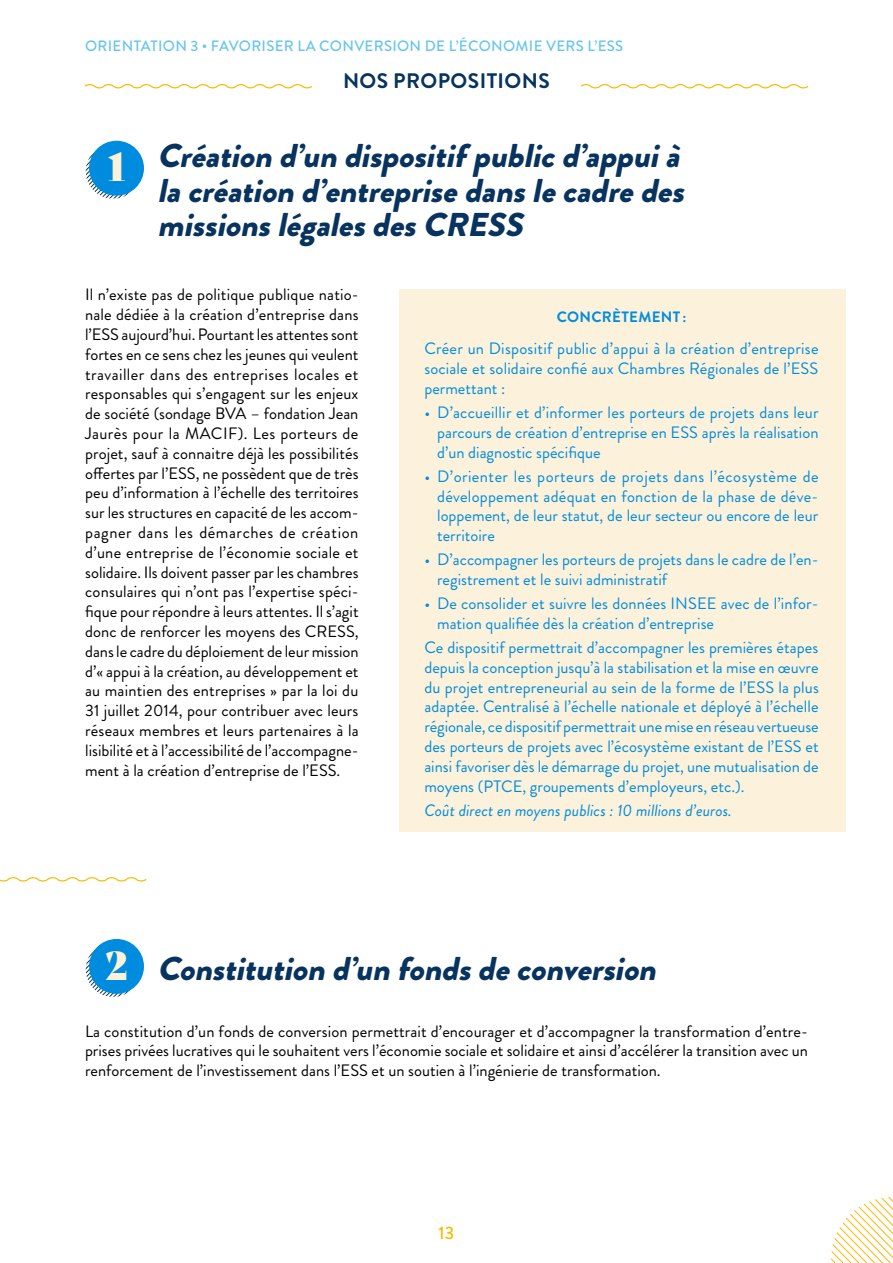
<style>
.page{position:relative;width:893px;height:1263px;background:#fff}
.page>*{position:absolute;margin:0;border:0;box-sizing:border-box;transform-origin:0 0}
.t1{font:39px "Bely Display";color:#fcf1da}
.t2{font:italic 900 33px/34.5px "Brandon Grotesque";color:#07335e}
.t3{font:700 21px "Brandon Grotesque";letter-spacing:.02em;color:#07335e}
.t4{font:500 18px "Brandon Grotesque";color:#fab900}
.t5{font:16.5px/19.8px "Brandon Grotesque";color:#000;text-align:justify}
.t6{font:16.5px/19.8px "Brandon Grotesque";color:#008cde;text-align:justify}
.t7{font:italic 16.5px "Brandon Grotesque";color:#008cde}
.t8{font:500 15px "Brandon Grotesque";letter-spacing:.02em;color:#66c5ee}
.t9{font:700 15px "Brandon Grotesque";letter-spacing:.02em;color:#008cde}
</style>
<div class="page">
<div style="left:400px;top:289px;width:446px;height:542px;background:#fcf1da"></div>
<svg style="left:86px;top:144px;width:55px;height:54px"></svg>
<div style="left:89px;top:141px;width:55px;height:55px;background:#008cde;border-radius:50%"></div>
<svg style="left:86px;top:942px;width:55px;height:55px"></svg>
<div style="left:89px;top:939px;width:55px;height:55px;background:#008cde;border-radius:50%"></div>
<svg style="left:580px;top:84px;width:229px;height:5px"></svg>
<svg style="left:84px;top:84px;width:229px;height:5px"></svg>
<svg style="left:831px;top:1197px;width:62px;height:66px"></svg>
<svg style="left:0;top:877px;width:147px;height:5px"></svg>
<p class="t8" style="left:85px;top:36px;width:540px">ORIENTATION 3 • FAVORISER LA CONVERSION DE L’ÉCONOMIE VERS L’ESS</p>
<h1 class="t1" style="left:108px;top:135px;width:19px">1</h1>
<p class="t3" style="left:343px;top:66px;width:208px">NOS PROPOSITIONS</p>
<h2 class="t2" style="left:158px;top:139px;width:537px">Création d’un dispositifpublicd’appuià lacréation d’entreprisedanslecadredes missionslégalesdesCRESS</h2>
<p class="t5" style="left:85px;top:285px;width:275px">Il n’existe pas de politique publique natio&shy;nale dédiée à la création d’entreprise dans l’ESS aujourd’hui. Pourtant les attentes sont fortes en ce sens chez les jeunes qui veulent travailler dans des entreprises locales et responsables qui s’engagent sur les enjeux de société (sondage BVA – fondation Jean Jaurès pour la MACIF). Les porteurs de projet, sauf à connaitre déjà les possibilités offertes par l’ESS, ne possèdent que de très peu d’information à l’échelle des territoires sur les structures en capacité de les accom&shy;pagner dans les démarches de création d’une entreprise de l’économie sociale et solidaire. Ils doivent passer par les chambres consulaires qui n’ont pas l’expertise spéci&shy;fique pour répondre à leurs attentes. Il s’agit donc de renforcer les moyens des CRESS, dans le cadre du déploiement de leur mission d’« appui à la création, au développement et au maintien des entreprises » par la loi du 31 juillet 2014, pour contribuer avec leurs réseaux membres et leurs partenaires à la lisibilité et à l’accessibilité de l’accompagne&shy;ment à la création d’entreprise de l’ESS.</p>
<p class="t9" style="left:557px;top:306px;width:131px">CONCRÈTEMENT :</p>
<p class="t6" style="left:424px;top:339px;width:396px">Créer un Dispositif public d’appui à la création d’entreprise sociale et solidaire confié aux Chambres Régionales de l’ESS permettant :</p>
<p class="t6" style="left:437px;top:403px;width:383px;text-indent:-13px">• D’accueillir et d’informer les porteurs de projets dans leur parcours de création d’entreprise en ESS après la réalisation d’un diagnostic spécifique</p>
<p class="t6" style="left:437px;top:466px;width:383px;text-indent:-13px">• D’orienter les porteurs de projets dans l’écosystème de développement adéquat en fonction de la phase de déve&shy;loppement, de leur statut, de leur secteur ou encore de leur territoire</p>
<p class="t6" style="left:437px;top:550px;width:383px;text-indent:-13px">• D’accompagner les porteurs de projets dans le cadre de l’en&shy;registrement et le suivi administratif</p>
<p class="t6" style="left:437px;top:594px;width:383px;text-indent:-13px">• De consolider et suivre les données INSEE avec de l’infor&shy;mation qualifiée dès la création d’entreprise</p>
<p class="t6" style="left:424px;top:638px;width:396px">Ce dispositif permettrait d’accompagner les premières étapes depuis la conception jusqu’à la stabilisation et la mise en œuvre du projet entrepreneurial au sein de la forme de l’ESS la plus adaptée. Centralisé à l’échelle nationale et déployé à l’échelle régionale, ce dispositif permettrait une mise en réseau vertueuse des porteurs de projets avec l’écosystème existant de l’ESS et ainsi favoriser dès le démarrage du projet, une mutualisation de moyens (PTCE, groupements d’employeurs, etc.).</p>
<p class="t7" style="left:424px;top:799px;width:309px">Coût direct en moyens publics : 10 millions d’euros.</p>
<h1 class="t1" style="left:105px;top:935px;width:24px">2</h1>
<h2 class="t2" style="left:158px;top:952px;width:509px">Constitution d’un fondsdeconversion</h2>
<p class="t5" style="left:85px;top:1021px;width:724px">La constitution d’un fonds de conversion permettrait d’encourager et d’accompagner la transformation d’entre&shy;prises privées lucratives qui le souhaitent vers l’économie sociale et solidaire et ainsi d’accélérer la transition avec un renforcement de l’investissement dans l’ESS et un soutien à l’ingénierie de transformation.</p>
<p class="t4" style="left:439px;top:1221px;width:17px">13</p>
</div>
